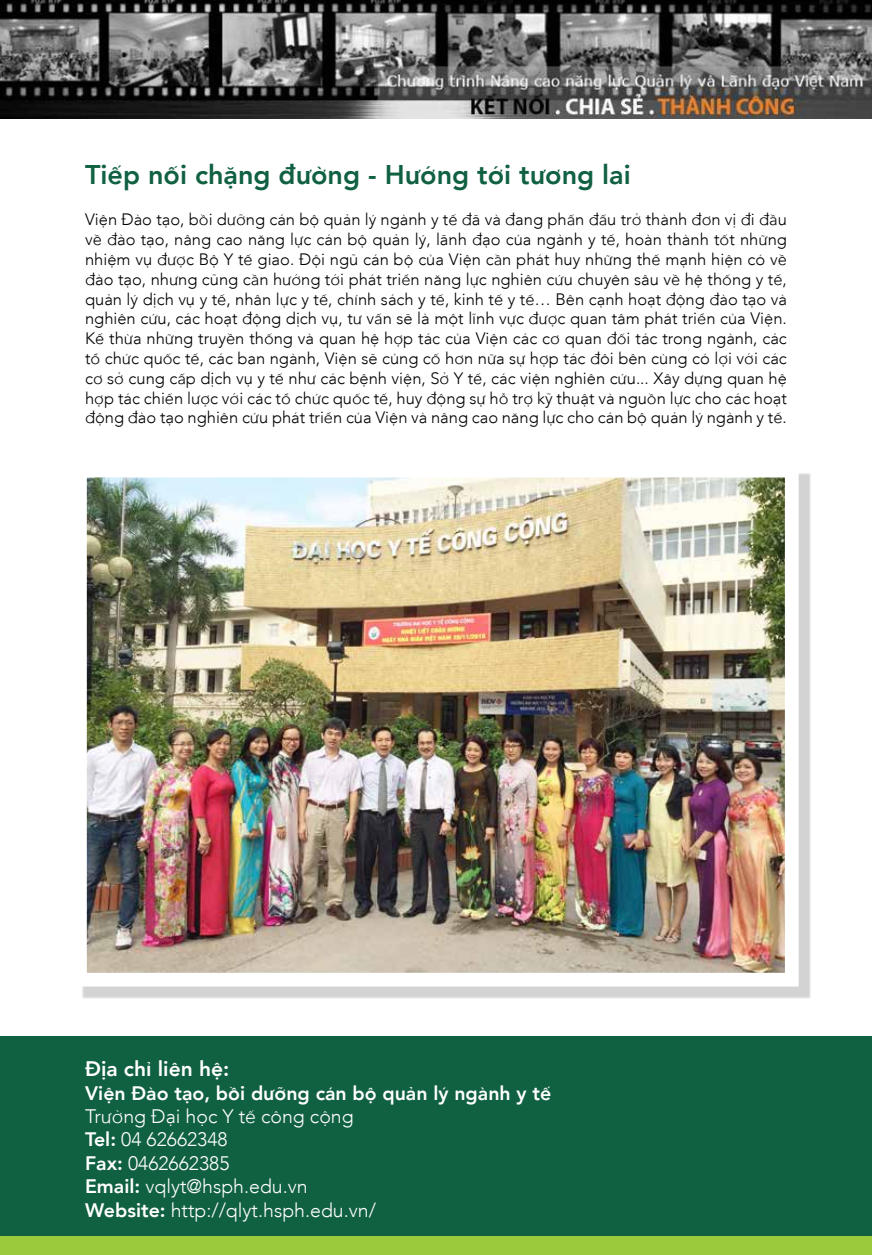
<style>
.page{position:relative;width:872px;height:1255px;background:#fff}
.page>*{position:absolute;margin:0;border:0;box-sizing:border-box;transform-origin:0 0}
.t1{font:700 27px "Linh Avenir";color:#106042}
.t2{font:700 21px "Linh Avenir";color:#fff}
.t3{font:300 19.5px/23.4px "Linh Avenir";color:#fff}
.t4{font:700 19.5px "Linh Avenir";color:#fff}
.t5{font:300 16.5px/19.8px "Linh Avenir";color:#000;text-align:justify}
.s1{font-weight:700}
</style>
<div class="page">
<div style="left:0;top:1225px;width:872px;height:29px;background:#9bcb3c"></div>
<div style="left:0;top:1035px;width:872px;height:200px;background:#106042"></div>
<img style="left:0;top:0;width:872px;height:119px">
<div style="left:82px;top:472px;width:729px;height:526px;background:#000;opacity:.18"></div>
<img style="left:88px;top:478px;width:695px;height:493px">
<div style="left:73px;top:463px;width:725px;height:523px;border:14px solid #fff"></div>
<h1 class="t1" style="left:85px;top:158px;width:547px">Tiếp nối chặng đường - Hướng tới tương lai</h1>
<p class="t5" style="left:85px;top:209px;width:703px">Viện Đào tạo, bồi dưỡng cán bộ quản lý ngành y tế đã và đang phấn đấu trở thành đơn vị đi đầu về đào tạo, nâng cao năng lực cán bộ quản lý, lãnh đạo của ngành y tế, hoàn thành tốt những nhiệm vụ được Bộ Y tế giao. Đội ngũ cán bộ của Viện cần phát huy những thế mạnh hiện có về đào tạo, nhưng cũng cần hướng tới phát triển năng lực nghiên cứu chuyên sâu về hệ thống y tế, quản lý dịch vụ y tế, nhân lực y tế, chính sách y tế, kinh tế y tế… Bên cạnh hoạt động đào tạo và nghiên cứu, các hoạt động dịch vụ, tư vấn sẽ là một lĩnh vực được quan tâm phát triển của Viện.<br>Kế thừa những truyền thống và quan hệ hợp tác của Viện các cơ quan đối tác trong ngành, các tổ chức quốc tế, các ban ngành, Viện sẽ củng cố hơn nữa sự hợp tác đôi bên cùng có lợi với các cơ sở cung cấp dịch vụ y tế như các bệnh viện, Sở Y tế, các viện nghiên cứu... Xây dựng quan hệ hợp tác chiến lược với các tổ chức quốc tế, huy động sự hỗ trợ kỹ thuật và nguồn lực cho các hoạt động đào tạo nghiên cứu phát triển của Viện và nâng cao năng lực cho cán bộ quản lý ngành y tế.</p>
<p class="t2" style="left:85px;top:1055px;width:146px">Địa chỉ liên hệ:</p>
<p class="t4" style="left:85px;top:1080px;width:467px">Viện Đào tạo, bồi dưỡng cán bộ quản lý ngành y tế</p>
<p class="t3" style="left:85px;top:1104px;width:292px">Trường Đại học Y tế công cộng<br><span class="s1">Tel:</span> 04 62662348<br><span class="s1">Fax:</span> 0462662385<br><span class="s1">Email:</span> vqlyt@hsph.edu.vn<br><span class="s1">Website:</span> http://qlyt.hsph.edu.vn/</p>
</div>
